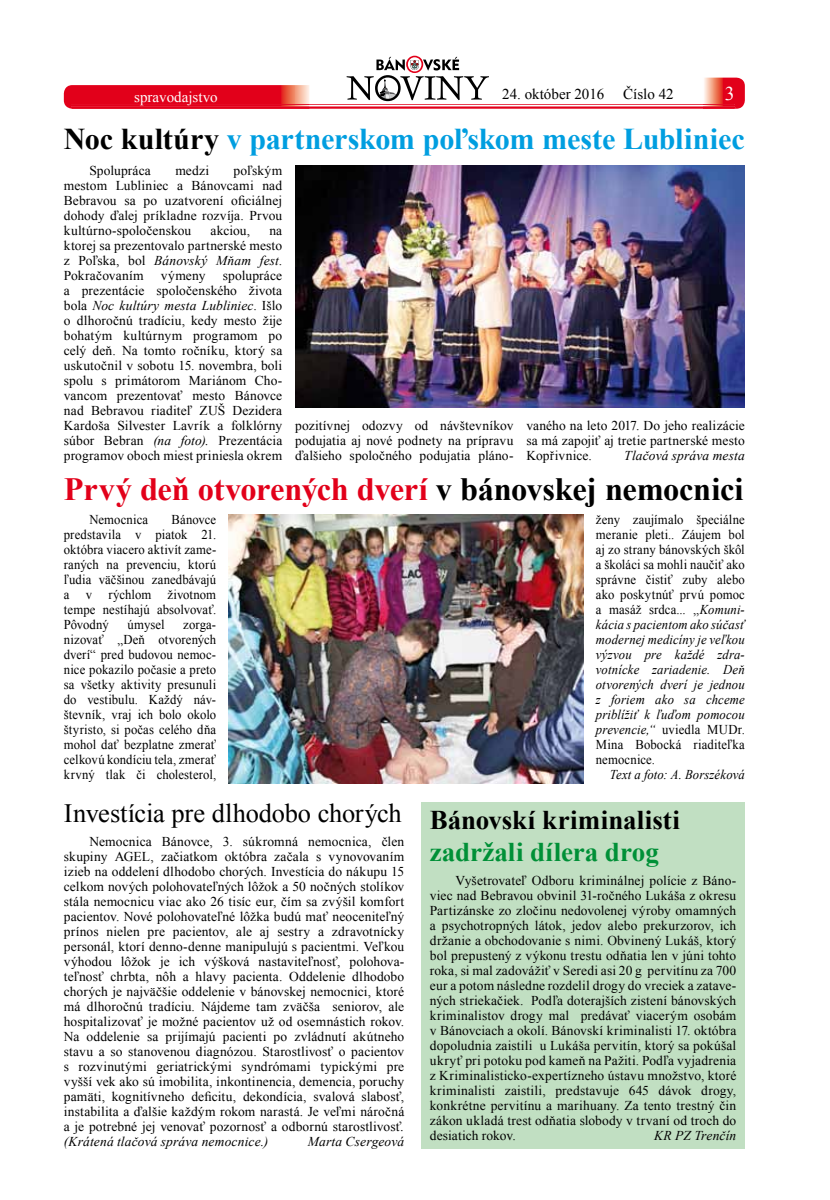
<style>
.page{position:relative;width:830px;height:1200px;background:#fff}
.page>*{position:absolute;margin:0;border:0;box-sizing:border-box;transform-origin:0 0}
.t1{font:700 32.4px "Times New Roman";letter-spacing:-.01em;color:#e2001a}
.t2{font:700 30.15px "Times New Roman";letter-spacing:-.01em;color:#009ee0}
.t3{font:700 27px "Times New Roman";letter-spacing:.005em;color:#000}
.t4{font:700 27px "Times New Roman";color:#009037}
.t5{font:26.4px "Times New Roman";letter-spacing:-.01em;color:#000}
.t6{font:19.5px "Times New Roman";color:#fff}
.t7{font:15px "Times New Roman";color:#000}
.t8{font:15px "Times New Roman";color:#fff}
.t9{font:13.5px/15px "Times New Roman";letter-spacing:.01em;color:#000;text-align:justify}
.t10{font:13.5px/15px "Times New Roman";letter-spacing:.01em;color:#000;text-align:justify;scale:.94 1}
.t11{font:italic 13.5px "Times New Roman";letter-spacing:.01em;color:#000}
.t12{font:italic 13.5px "Times New Roman";letter-spacing:.01em;color:#000;scale:.94 1}
.s1{color:#000}
.s2{font-style:italic}
</style>
<div class="page">
<svg style="left:64px;top:56px;width:680px;height:53px"></svg>
<img style="left:295px;top:165px;width:449px;height:242px">
<div style="left:421px;top:801px;width:323px;height:347px;background:#c1dfc2"></div>
<img style="left:229px;top:514px;width:354px;height:269px">
<p class="t7" style="left:502px;top:84px;width:104px">24. október 2016</p>
<p class="t7" style="left:623px;top:84px;width:52px">Číslo 42</p>
<p class="t8" style="left:134px;top:87px;width:85px">spravodajstvo</p>
<h3 class="t6" style="left:724px;top:80px;width:11px">3</h3>
<h2 class="t2" style="left:64px;top:118px;width:682px"><span class="s1">Noc kultúry</span> v partnerskom poľskom meste Lubliniec</h2>
<p class="t9" style="left:64px;top:162px;width:220px;text-indent:170px">poľským mestom Lubliniec a Bánovcami nad Bebravou sa po uzatvorení oficiálnej dohody ďalej príkladne rozvíja. Prvou kultúrno-spoločenskou</p>
<p class="t9" style="left:89px;top:162px;width:63px">Spolupráca</p>
<p class="t9" style="left:175px;top:162px;width:35px">medzi</p>
<p class="t9" style="left:210px;top:222px;width:41px">akciou,</p>
<p class="t9" style="left:64px;top:222px;width:220px;text-indent:205px">na ktorej sa prezentovalo partnerské mesto z Poľska, bol <span class="s2">Bánovský Mňam fest</span>.<br>Pokračovaním</p>
<p class="t9" style="left:64px;top:267px;width:220px;text-indent:159px">spolupráce a prezentácie spoločenského života bola <span class="s2">Noc kultúry mesta Lubliniec</span>. Išlo o dlhoročnú tradíciu, kedy mesto žije bohatým kultúrnym programom po celý deň. Na tomto ročníku, ktorý sa uskutočnil v sobotu 15. novembra, boli spolu s primátorom Mariánom Cho&shy;vancom prezentovať mesto Bánovce nad Bebravou riaditeľ ZUŠ Dezidera Kardoša Silvester Lavrík a folklórny súbor Bebran <span class="s2">(na foto).</span> Prezentácia programov oboch miest priniesla okrem</p>
<p class="t9" style="left:161px;top:267px;width:46px">výmeny</p>
<p class="t9" style="left:295px;top:417px;width:220px">pozitívnej odozvy od návštevníkov podujatia aj nové podnety na prípravu ďalšieho spoločného podujatia pláno-</p>
<p class="t9" style="left:526px;top:417px;width:220px">vaného na leto 2017. Do jeho realizácie sa má zapojiť aj tretie partnerské mesto Kopřivnice.</p>
<p class="t11" style="left:623px;top:445px;width:122px">Tlačová správa mesta</p>
<h1 class="t1" style="left:64px;top:466px;width:680px">Prvý deň otvorených dverí <span class="s1">v bánovskej nemocnici</span></h1>
<p class="t10" style="left:89px;top:511px;width:64px">Nemocnica</p>
<p class="t10" style="left:64px;top:511px;width:163px;text-indent:108px">Bánovce predstavila v piatok 21. októbra viacero aktivít zame&shy;raných na prevenciu, ktorú ľudia väčšinou zanedbávajú a v rýchlom životnom tempe nestíhajú absolvovať.<br>Pôvodný</p>
<p class="t10" style="left:127px;top:616px;width:41px">úmysel</p>
<p class="t10" style="left:64px;top:616px;width:163px;text-indent:119px">zorga&shy;nizovať „Deň otvorených dverí“ pred budovou nemoc&shy;nice pokazilo počasie a preto sa všetky aktivity presunuli do vestibulu. Každý náv&shy;števník, vraj ich bolo okolo štyristo, si počas celého dňa mohol dať bezplatne zmerať celkovú kondíciu tela, zmerať krvný tlak či cholesterol,</p>
<h3 class="t5" style="left:64px;top:795px;width:339px">Investícia pre dlhodobo chorých</h3>
<p class="t9" style="left:64px;top:833px;width:342px;text-indent:26px">Nemocnica Bánovce, 3. súkromná nemocnica, člen skupiny AGEL, začiatkom októbra začala s vynovovaním izieb na oddelení dlhodobo chorých. Investícia do nákupu 15 celkom nových polohovateľných lôžok a 50 nočných stolíkov stála nemocnicu viac ako 26 tisíc eur, čím sa zvýšil komfort pacientov. Nové polohovateľné lôžka budú mať neoceniteľný prínos nielen pre pacientov, ale aj sestry a zdravotnícky personál, ktorí denno-denne manipulujú s pacientmi. Veľkou výhodou lôžok je ich výšková nastaviteľnosť, polohova&shy;teľnosť chrbta, nôh a hlavy pacienta. Oddelenie dlhodobo chorých je najväčšie oddelenie v bánovskej nemocnici, ktoré má dlhoročnú tradíciu. Nájdeme tam zväčša seniorov, ale hospitalizovať je možné pacientov už od osemnástich rokov.<br>Na oddelenie sa prijímajú pacienti po zvládnutí akútneho stavu a so stanovenou diagnózou. Starostlivosť o pacientov s rozvinutými geriatrickými syndrómami typickými pre vyšší vek ako sú imobilita, inkontinencia, demencia, poruchy pamäti, kognitívneho deficitu, dekondícia, svalová slabosť, instabilita a ďalšie každým rokom narastá. Je veľmi náročná a je potrebné jej venovať pozornosť a odbornú starostlivosť<span class="s2">. (Krátená tlačová správa nemocnice.)</span></p>
<p class="t11" style="left:308px;top:1131px;width:98px">Marta Csergeová</p>
<p class="t10" style="left:595px;top:511px;width:160px">ženy zaujímalo špeciálne meranie pleti.. Záujem bol aj zo strany bánovských škôl a školáci sa mohli naučiť ako správne čistiť zuby alebo ako poskytnúť prvú pomoc a masáž srdca... ,,<span class="s2">Komuni&shy;kácia s pacientom ako súčasť modernej medicíny je veľkou výzvou pre každé zdra&shy;votnícke zariadenie. Deň otvorených dverí je jednou z foriem ako sa chceme priblížiť k ľuďom pomocou prevencie,“</span> uviedla MUDr.<br>Mina Bobocká riaditeľka nemocnice.</p>
<p class="t12" style="left:609px;top:764px;width:145px">Text a foto: A. Borszéková</p>
<h3 class="t3" style="left:429px;top:800px;width:251px">Bánovskí kriminalisti</h3>
<h3 class="t4" style="left:429px;top:833px;width:230px">zadržali dílera drog</h3>
<p class="t9" style="left:429px;top:872px;width:308px;text-indent:26px">Vyšetrovateľ Odboru kriminálnej polície z Báno&shy;viec nad Bebravou obvinil 31-ročného Lukáša z okresu Partizánske zo zločinu nedovolenej výroby omamných a psychotropných látok, jedov alebo prekurzorov, ich držanie a obchodovanie s nimi. Obvinený Lukáš, ktorý bol prepustený z výkonu trestu odňatia len v júni tohto roka, si mal zadovážiť v Seredi asi 20 g pervitínu za 700 eur a potom následne rozdelil drogy do vreciek a zatave&shy;ných striekačiek. Podľa doterajších zistení bánovských kriminalistov drogy mal predávať viacerým osobám v Bánovciach a okolí. Bánovskí kriminalisti 17. októbra dopoludnia zaistili u Lukáša pervitín, ktorý sa pokúšal ukryť pri potoku pod kameň na Pažiti. Podľa vyjadrenia z Kriminalisticko-expertízneho ústavu množstvo, ktoré kriminalisti zaistili, predstavuje 645 dávok drogy, konkrétne pervitínu a marihuany. Za tento trestný čin zákon ukladá trest odňatia slobody v trvaní od troch do desiatich rokov.</p>
<p class="t11" style="left:653px;top:1125px;width:84px">KR PZ Trenčín</p>
</div>
